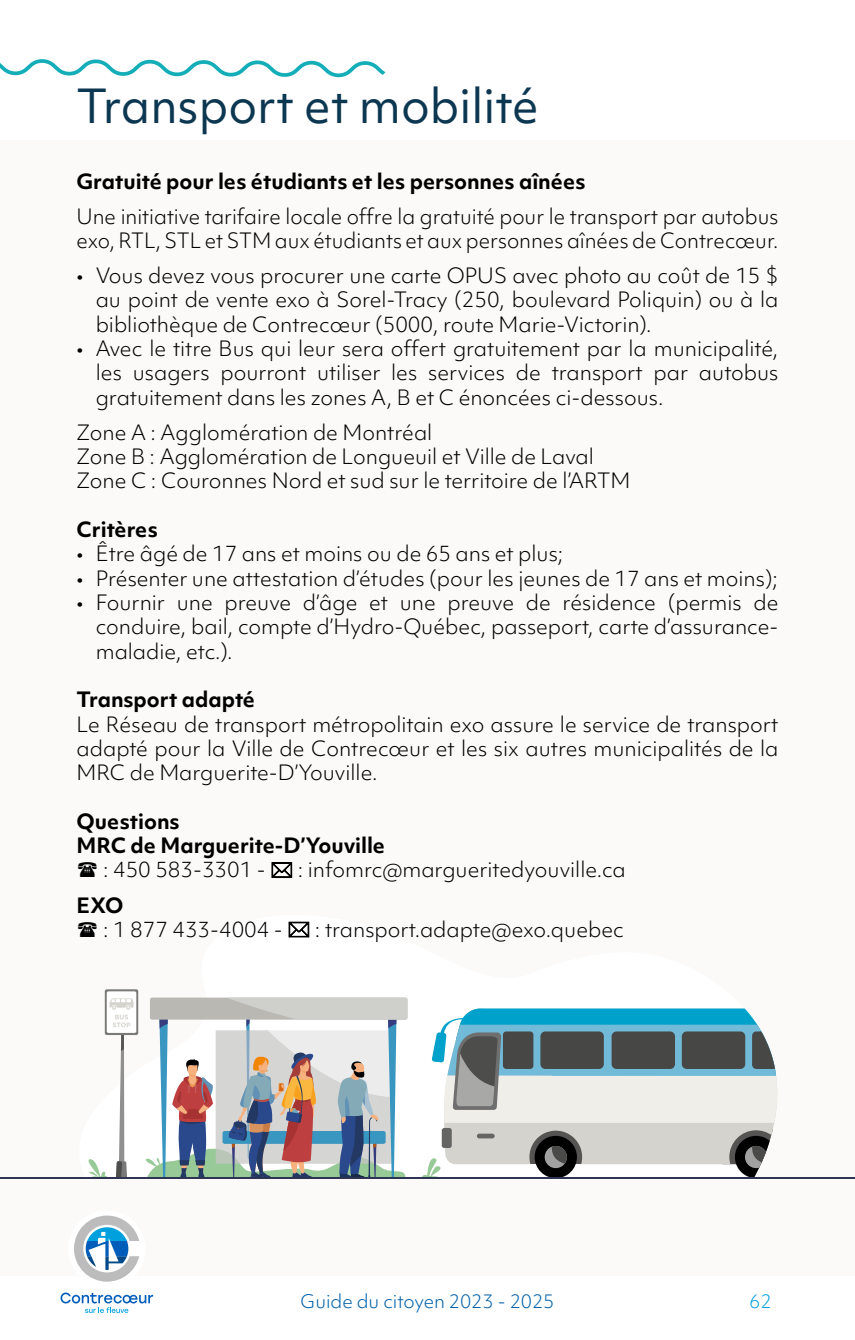
<style>
.page{position:relative;width:855px;height:1340px;background:#fff}
.page>*{position:absolute;margin:0;border:0;box-sizing:border-box;transform-origin:0 0}
.t1{font:45px "Objektiv Mk 1";color:#0c3751}
.t2{font:300 20.25px/24.3px "Objektiv Mk 1";color:#000;text-align:justify}
.t3{font:700 20.25px/24.3px "Objektiv Mk 1";color:#000}
.t4{font:300 18px "Objektiv Mk 1";color:#0060a9}
.t5{font:300 18px "Objektiv Mk 1";color:#00a0df}
</style>
<div class="page">
<div style="left:0;top:140px;width:855px;height:1136px;background:#fbfaf9"></div>
<div style="left:68px;top:1210px;width:77px;height:77px;background:#fff;border-radius:50%"></div>
<svg style="left:74px;top:1215px;width:65px;height:66px"></svg>
<svg style="left:61px;top:1292px;width:92px;height:20px"></svg>
<svg style="left:0;top:59px;width:385px;height:19px"></svg>
<svg style="left:422px;top:1158px;width:19px;height:19px"></svg>
<div style="left:534px;top:1135px;width:43px;height:43px;background:#000;border-radius:50%"></div>
<svg style="left:444px;top:1122px;width:331px;height:42px;background:#c6c4bf"></svg>
<div style="left:477px;top:1133px;width:18px;height:5px;background:#656663;border-radius:2px"></div>
<div style="left:442px;top:1127px;width:10px;height:20px;background:#656663;border-radius:3px"></div>
<svg style="left:544px;top:1145px;width:23px;height:23px"></svg>
<svg style="left:722px;top:1128px;width:51px;height:49px"></svg>
<svg style="left:432px;top:1008px;width:345px;height:114px;background:#8faeb5"></svg>
<svg style="left:105px;top:989px;width:33px;height:46px"></svg>
<div style="left:107px;top:991px;width:29px;height:41px;background:#fff;border-radius:2px"></div>
<svg style="left:88px;top:998px;width:45px;height:179px"></svg>
<svg style="left:146px;top:997px;width:261px;height:180px"></svg>
<hr style="left:0;top:1177px;width:855px;height:2px;background:#2e3552">
<h1 class="t1" style="left:77px;top:75px;width:464px">Transport et mobilité</h1>
<p class="t3" style="left:77px;top:168px;width:510px">Gratuité pour les étudiants et les personnes aînées</p>
<p class="t2" style="left:77px;top:204px;width:703px">Une initiative tarifaire locale offre la gratuité pour le transport par autobus exo, RTL, STL et STM aux étudiants et aux personnes aînées de Contrecœur.</p>
<p class="t2" style="left:96px;top:263px;width:684px;text-indent:-19px">• Vous devez vous procurer une carte OPUS avec photo au coût de 15 $ au point de vente exo à Sorel-Tracy (250, boulevard Poliquin) ou à la bibliothèque de Contrecœur (5000, route Marie-Victorin).</p>
<p class="t2" style="left:96px;top:336px;width:684px;text-indent:-19px">• Avec le titre Bus qui leur sera offert gratuitement par la municipalité, les usagers pourront utiliser les services de transport par autobus gratuitement dans les zones A, B et C énoncées ci-dessous.</p>
<p class="t2" style="left:77px;top:420px;width:555px;text-align:left">Zone A : Agglomération de Montréal<br>Zone B : Agglomération de Longueuil et Ville de Laval<br>Zone C : Couronnes Nord et sud sur le territoire de l’ARTM</p>
<p class="t3" style="left:77px;top:517px;width:83px">Critères</p>
<p class="t2" style="left:77px;top:541px;width:488px">• Être âgé de 17 ans et moins ou de 65 ans et plus;</p>
<p class="t2" style="left:77px;top:566px;width:703px">• Présenter une attestation d’études (pour les jeunes de 17 ans et moins);</p>
<p class="t2" style="left:96px;top:590px;width:684px;text-indent:-19px">• Fournir une preuve d’âge et une preuve de résidence (permis de conduire, bail, compte d’Hydro-Québec, passeport, carte d’assurance&shy;maladie, etc.).</p>
<p class="t3" style="left:77px;top:687px;width:180px">Transport adapté</p>
<p class="t2" style="left:77px;top:711px;width:703px">Le Réseau de transport métropolitain exo assure le service de transport adapté pour la Ville de Contrecœur et les six autres municipalités de la MRC de Marguerite-D’Youville.</p>
<p class="t3" style="left:77px;top:808px;width:310px">Questions<br>MRC de Marguerite-D’Youville</p>
<p class="t2" style="left:103px;top:857px;width:164px">: 450 583-3301 -</p>
<p class="t2" style="left:298px;top:857px;width:329px">: infomrc@margueritedyouville.ca</p>
<p class="t3" style="left:77px;top:892px;width:48px">EXO</p>
<p class="t2" style="left:103px;top:917px;width:181px">: 1 877 433-4004 -</p>
<p class="t2" style="left:315px;top:917px;width:310px">: transport.adapte@exo.quebec</p>
<p class="t4" style="left:301px;top:1289px;width:255px">Guide du citoyen 2023 - 2025</p>
<p class="t5" style="left:749px;top:1289px;width:24px">62</p>
</div>
